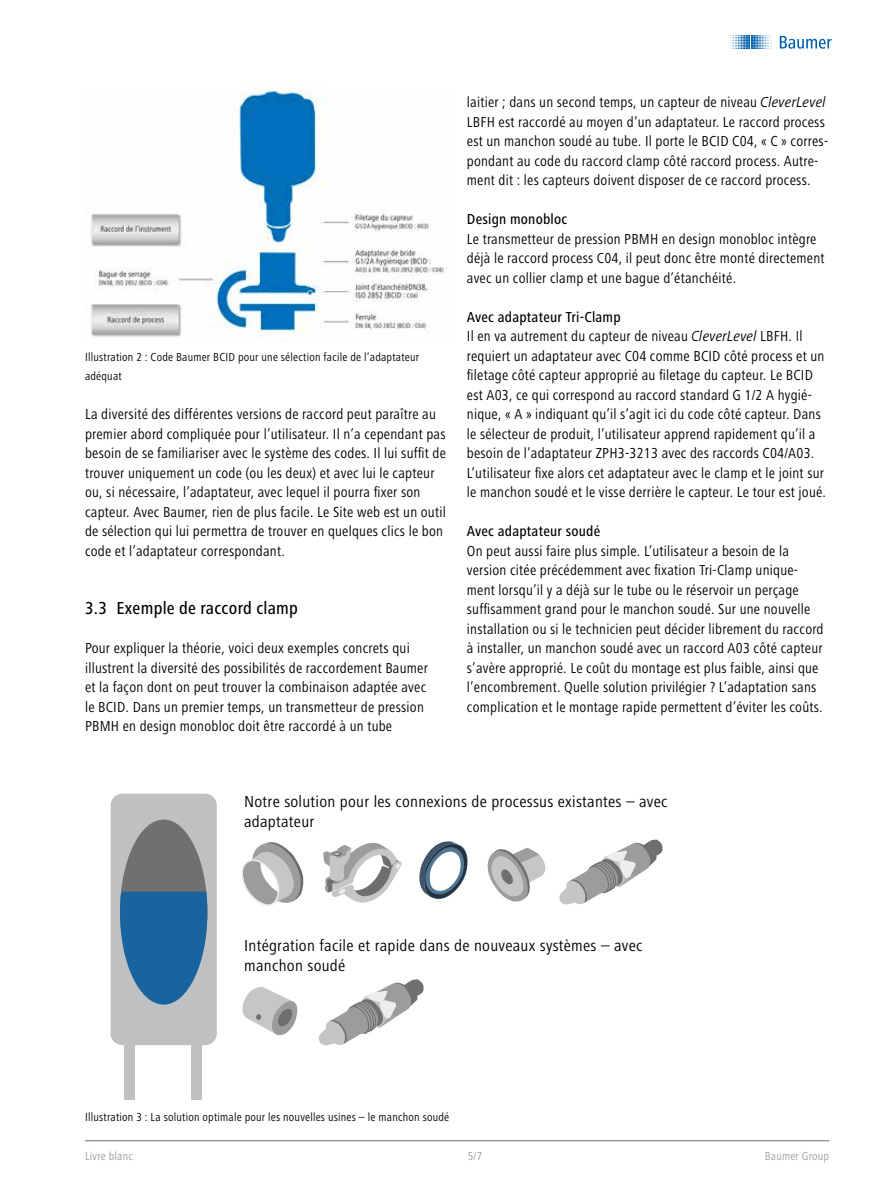
<style>
.page{position:relative;width:893px;height:1188px;background:#fff}
.page>*{position:absolute;margin:0;border:0;box-sizing:border-box;transform-origin:0 0}
.t1{font:500 condensed 18px "Frutiger Next LT";letter-spacing:.015em;color:#000}
.t2{font:condensed 16.5px/19.8px "Frutiger Next LT";letter-spacing:.015em;color:#000;scale:1.04 1}
.t3{font:condensed 15px/19.5px "Frutiger Next LT";letter-spacing:.015em;color:#000}
.t4{font:500 condensed 15px "Frutiger Next LT";letter-spacing:.015em;color:#000}
.t5{font:condensed 12px/19.5px "Frutiger Next LT";letter-spacing:.02em;color:#000}
.t6{font:condensed 12px "Frutiger Next LT";letter-spacing:.02em;color:#9c9c9d}
.s1{font-style:italic;font-stretch:normal}
.s2{font-weight:500}
</style>
<div class="page">
<hr style="left:85px;top:1140px;width:744px;height:1px;background:#6e6e6e">
<img style="left:91px;top:88px;width:356px;height:252px">
<svg style="left:241px;top:842px;width:63px;height:64px"></svg>
<svg style="left:242px;top:987px;width:56px;height:49px"></svg>
<svg style="left:487px;top:847px;width:59px;height:55px"></svg>
<svg style="left:559px;top:839px;width:104px;height:66px"></svg>
<svg style="left:419px;top:841px;width:49px;height:58px"></svg>
<svg style="left:323px;top:842px;width:79px;height:61px"></svg>
<svg style="left:318px;top:979px;width:106px;height:67px"></svg>
<div style="left:111px;top:794px;width:106px;height:251px;background:#bfc0c1;border-radius:12px"></div>
<div style="left:125px;top:1033px;width:10px;height:67px;background:#bfc0c1"></div>
<div style="left:192px;top:1033px;width:10px;height:67px;background:#bfc0c1"></div>
<div style="left:120px;top:820px;width:87px;height:184px;background:#70706f;border-radius:50%"></div>
<svg style="left:120px;top:892px;width:87px;height:113px"></svg>
<svg style="left:780px;top:36px;width:52px;height:13px"></svg>
<svg style="left:730px;top:36px;width:42px;height:13px"></svg>
<p class="t5" style="left:85px;top:347px;width:336px">Illustration 2 : Code Baumer BCID pour une sélection facile de l’adaptateur adéquat</p>
<p class="t3" style="left:85px;top:404px;width:362px">La diversité des différentes versions de raccord peut paraître au premier abord compliquée pour l’utilisateur. Il n’a cependant pas besoin de se familiariser avec le système des codes. Il lui suffit de trouver uniquement un code (ou les deux) et avec lui le capteur ou, si nécessaire, l’adaptateur, avec lequel il pourra fixer son capteur. Avec Baumer, rien de plus facile. Le Site web est un outil de sélection qui lui permettra de trouver en quelques clics le bon code et l’adaptateur correspondant.</p>
<p class="t1" style="left:85px;top:598px;width:215px">3.3 Exemple de raccord clamp</p>
<p class="t3" style="left:85px;top:638px;width:344px">Pour expliquer la théorie, voici deux exemples concrets qui illustrent la diversité des possibilités de raccordement Baumer et la façon dont on peut trouver la combinaison adaptée avec le BCID. Dans un premier temps, un transmetteur de pression PBMH en design monobloc doit être raccordé à un tube</p>
<p class="t3" style="left:467px;top:92px;width:363px">laitier ; dans un second temps, un capteur de niveau <span class="s1">CleverLevel </span>LBFH est raccordé au moyen d’un adaptateur. Le raccord process est un manchon soudé au tube. Il porte le BCID C04, « C » corres&shy;pondant au code du raccord clamp côté raccord process. Autre&shy;ment dit : les capteurs doivent disposer de ce raccord process.</p>
<p class="t4" style="left:467px;top:211px;width:102px">Design monobloc</p>
<p class="t3" style="left:467px;top:229px;width:359px">Le transmetteur de pression PBMH en design monobloc intègre déjà le raccord process C04, il peut donc être monté directement avec un collier clamp et une bague d’étanchéité.</p>
<p class="t3" style="left:467px;top:307px;width:361px"><span class="s2">Avec adaptateur Tri-Clamp<br></span>Il en va autrement du capteur de niveau <span class="s1">CleverLevel</span> LBFH. Il requiert un adaptateur avec C04 comme BCID côté process et un filetage côté capteur approprié au filetage du capteur. Le BCID est A03, ce qui correspond au raccord standard G 1/2 A hygié&shy;nique, « A » indiquant qu’il s’agit ici du code côté capteur. Dans le sélecteur de produit, l’utilisateur apprend rapidement qu’il a besoin de l’adaptateur ZPH3-3213 avec des raccords C04/A03.<br>L’utilisateur fixe alors cet adaptateur avec le clamp et le joint sur le manchon soudé et le visse derrière le capteur. Le tour est joué.</p>
<p class="t4" style="left:467px;top:523px;width:135px">Avec adaptateur soudé</p>
<p class="t3" style="left:467px;top:541px;width:358px">On peut aussi faire plus simple. L’utilisateur a besoin de la version citée précédemment avec fixation Tri-Clamp unique&shy;ment lorsqu’il y a déjà sur le tube ou le réservoir un perçage suffisamment grand pour le manchon soudé. Sur une nouvelle installation ou si le technicien peut décider librement du raccord à installer, un manchon soudé avec un raccord A03 côté capteur s’avère approprié. Le coût du montage est plus faible, ainsi que l’encombrement. Quelle solution privilégier ? L’adaptation sans complication et le montage rapide permettent d’éviter les coûts.</p>
<p class="t2" style="left:244px;top:792px;width:409px">Notre solution pour les connexions de processus existantes – avec adaptateur</p>
<p class="t2" style="left:244px;top:936px;width:385px">Intégration facile et rapide dans de nouveaux systèmes – avec manchon soudé</p>
<p class="t5" style="left:85px;top:1107px;width:366px">Illustration 3 : La solution optimale pour les nouvelles usines – le manchon soudé</p>
<p class="t6" style="left:85px;top:1149px;width:49px">Livre blanc</p>
<p class="t6" style="left:468px;top:1149px;width:16px">5/7</p>
<p class="t6" style="left:765px;top:1149px;width:66px">Baumer Group</p>
</div>
